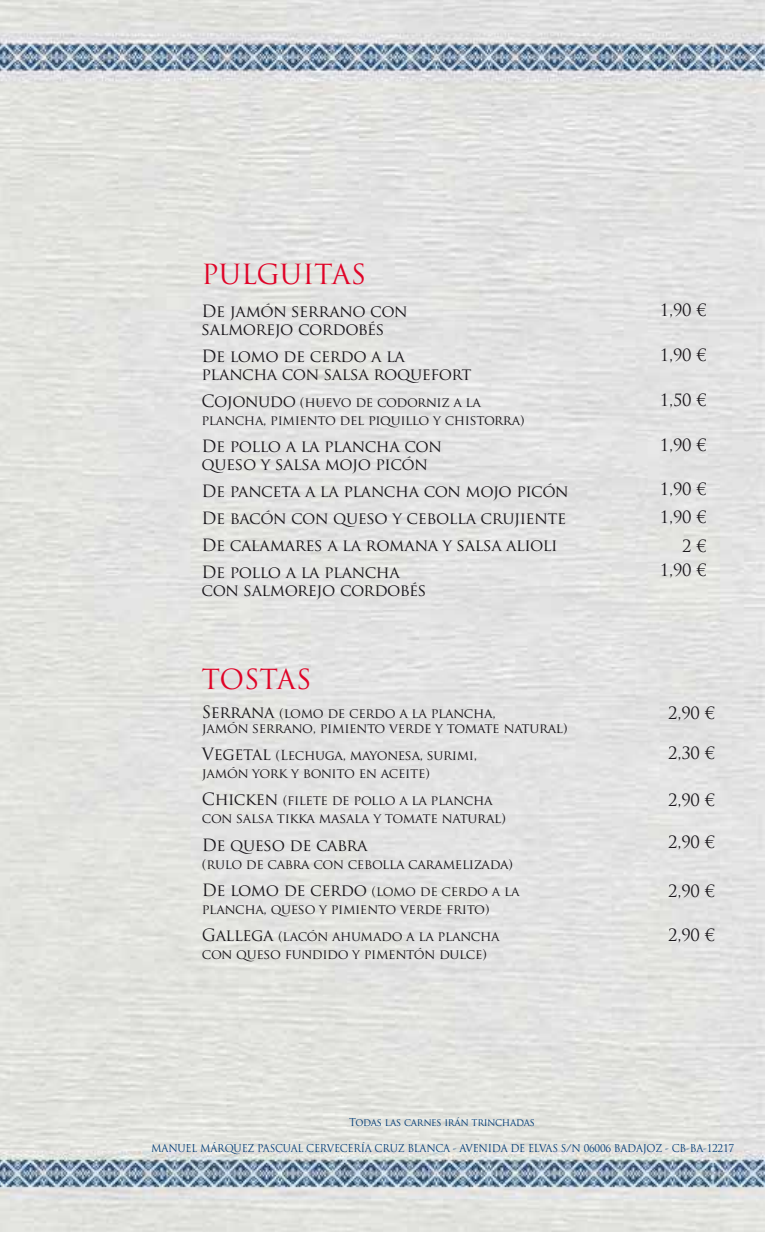
<style>
.page{position:relative;width:766px;height:1234px;background:#fff}
.page>*{position:absolute;margin:0;border:0;box-sizing:border-box;transform-origin:0 0}
.t1{font:27px "Trajan Pro";color:#e00327}
.t2{font:16.5px/18px "Trajan Pro";letter-spacing:-.025em;color:#1a171c}
.t3{font:13.5px/18px "Trajan Pro";letter-spacing:-.025em;color:#1a171c}
.t4{font:10.5px "Trajan Pro";letter-spacing:-.025em;color:#003b77;scale:.95 1}
.s1{font-size:16.5px}
</style>
<div class="page">
<img style="left:0;top:0;width:764px;height:1230px">
<h1 class="t1" style="left:201px;top:257px;width:166px">PULGUITAS</h1>
<p class="t2" style="left:201px;top:301px;width:207px">De jamón serrano con salmorejo cordobés</p>
<p class="t2" style="left:201px;top:346px;width:271px">De lomo de cerdo a la plancha con salsa roquefort</p>
<p class="t3" style="left:201px;top:393px;width:324px"><span class="s1">Cojonudo</span> (huevo de codorniz a la plancha, pimiento del piquillo y chistorra)</p>
<p class="t2" style="left:201px;top:436px;width:242px">De pollo a la plancha con queso y salsa mojo picón</p>
<p class="t2" style="left:201px;top:477px;width:368px;line-height:27px">De panceta a la plancha con mojo picón De bacón con queso y cebolla crujiente De calamares a la romana y salsa alioli De pollo a la plancha</p>
<p class="t2" style="left:201px;top:580px;width:226px">con salmorejo cordobés</p>
<h1 class="t1" style="left:201px;top:661px;width:111px">TOSTAS</h1>
<p class="t3" style="left:202px;top:705px;width:367px;line-height:15px"><span class="s1">Serrana</span> (lomo de cerdo a la plancha,<br>jamón serrano, pimiento verde y tomate natural)</p>
<p class="t3" style="left:202px;top:746px;width:277px"><span class="s1">Vegetal</span> (Lechuga, mayonesa, surimi, jamón york y bonito en aceite)</p>
<p class="t3" style="left:202px;top:791px;width:305px"><span class="s1">Chicken</span> (filete de pollo a la plancha con salsa tikka masala y tomate natural)</p>
<p class="t2" style="left:202px;top:835px;width:167px">De queso de cabra</p>
<p class="t3" style="left:202px;top:849px;width:319px;line-height:27px">(rulo de cabra con cebolla caramelizada)<br><span class="s1">De lomo de cerdo</span> (lomo de cerdo a la</p>
<p class="t3" style="left:202px;top:894px;width:299px;line-height:27px">plancha, queso y pimiento verde frito)<br><span class="s1">Gallega</span> (lacón ahumado a la plancha</p>
<p class="t3" style="left:202px;top:944px;width:286px">con queso fundido y pimentón dulce)</p>
<p class="t4" style="left:349px;top:1115px;width:197px">Todas las carnes irán trinchadas</p>
<p class="t2" style="left:659px;top:301px;width:48px">1,90 €</p>
<p class="t2" style="left:659px;top:346px;width:48px">1,90 €</p>
<p class="t2" style="left:659px;top:391px;width:48px">1,50 €</p>
<p class="t2" style="left:659px;top:436px;width:48px">1,90 €</p>
<p class="t2" style="left:659px;top:474px;width:48px;line-height:28.5px;text-align:right">1,90 €<br>1,90 €<br>2 €</p>
<p class="t2" style="left:659px;top:560px;width:48px">1,90 €</p>
<p class="t2" style="left:668px;top:703px;width:48px">2,90 €</p>
<p class="t2" style="left:668px;top:744px;width:48px">2,30 €</p>
<p class="t2" style="left:668px;top:790px;width:48px">2,90 €</p>
<p class="t2" style="left:668px;top:832px;width:48px">2,90 €</p>
<p class="t2" style="left:668px;top:882px;width:48px">2,90 €</p>
<p class="t2" style="left:668px;top:925px;width:48px">2,90 €</p>
<p class="t4" style="left:151px;top:1141px;width:615px">MANUEL MÁRQUEZ PASCUAL CERVECERÍA CRUZ BLANCA - AVENIDA DE ELVAS S/N 06006 BADAJOZ - CB-BA-12217</p>
</div>
